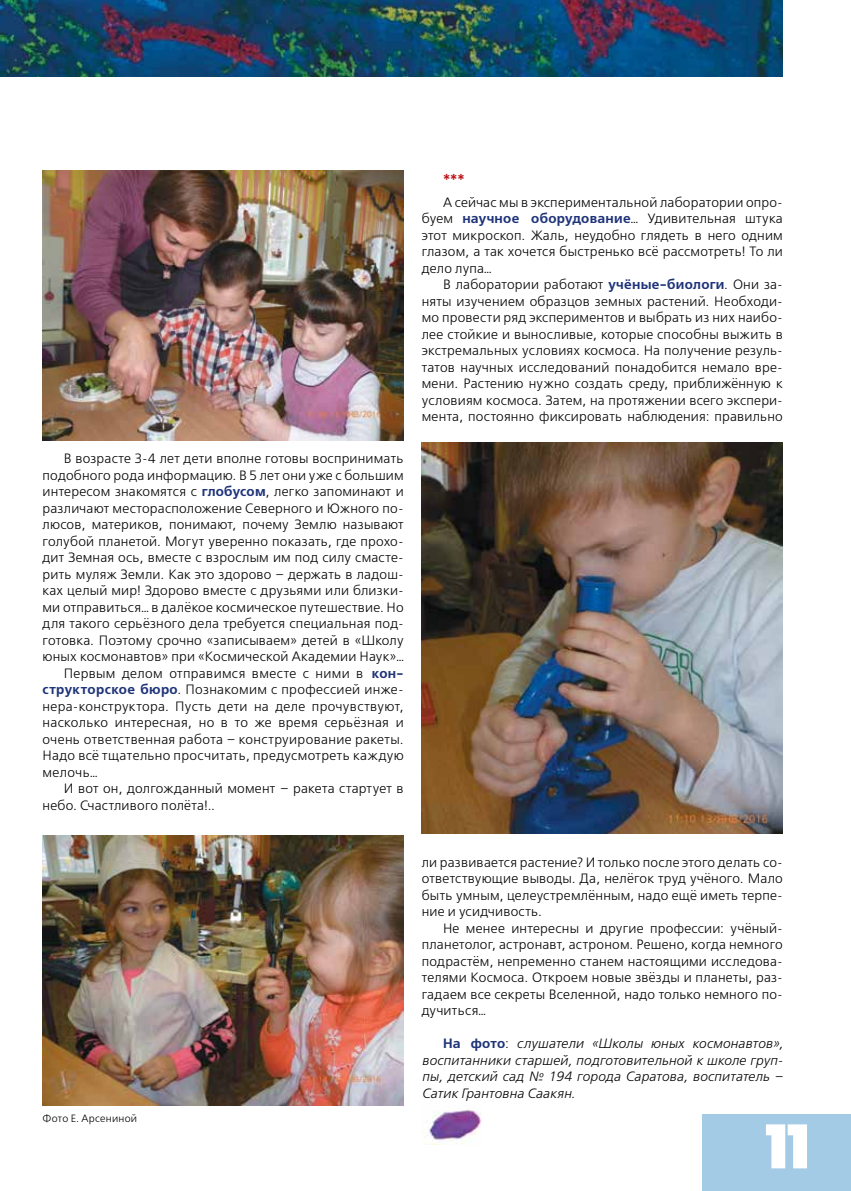
<style>
.page{position:relative;width:851px;height:1191px;background:#fff}
.page>*{position:absolute;margin:0;border:0;box-sizing:border-box;transform-origin:0 0}
.t1{font:800 69px "Bauhaus";color:#fff}
.t2{font:700 15px "Free Set C";color:#ba141a}
.t3{font:13.5px/16.5px "Free Set C";letter-spacing:.015em;color:#000;text-align:justify}
.t4{font:italic 13.5px/16.5px "Free Set C";letter-spacing:.01em;color:#000;text-align:justify}
.t5{font:10.5px "Free Set C";letter-spacing:.025em;color:#000}
.s1{font-weight:700;color:#1e3379}
.s2{font-weight:700;font-style:normal;color:#1e3379}
.s3{font-style:normal}
</style>
<div class="page">
<div style="left:702px;top:1114px;width:148px;height:77px;background:#a4cbe6"></div>
<img style="left:421px;top:1110px;width:60px;height:34px">
<img style="left:0;top:0;width:782px;height:77px">
<img style="left:43px;top:170px;width:360px;height:271px">
<img style="left:43px;top:835px;width:360px;height:271px">
<img style="left:421px;top:442px;width:361px;height:391px">
<p class="t3" style="left:64px;top:451px;width:341px">В возрасте 3-4 лет дети вполне готовы воспринимать</p>
<p class="t3" style="left:43px;top:467px;width:362px">подобного рода информацию. В 5 лет они уже с большим</p>
<p class="t3" style="left:43px;top:484px;width:362px">интересом знакомятся с <span class="s1">глобусом</span>, легко запоминают и</p>
<p class="t3" style="left:43px;top:500px;width:362px">различают месторасположение Северного и Южного по-</p>
<p class="t3" style="left:43px;top:517px;width:362px">люсов, материков, понимают, почему Землю называют</p>
<p class="t3" style="left:43px;top:533px;width:362px">голубой планетой. Могут уверенно показать, где прохо-</p>
<p class="t3" style="left:43px;top:550px;width:362px">дит Земная ось, вместе с взрослым им под силу смасте-</p>
<p class="t3" style="left:43px;top:566px;width:362px">рить муляж Земли. Как это здорово – держать в ладош-</p>
<p class="t3" style="left:43px;top:583px;width:362px">ках целый мир! Здорово вместе с друзьями или близки-</p>
<p class="t3" style="left:43px;top:599px;width:362px">ми отправиться… в далёкое космическое путешествие. Но</p>
<p class="t3" style="left:43px;top:616px;width:362px">для такого серьёзного дела требуется специальная под-</p>
<p class="t3" style="left:43px;top:632px;width:362px">готовка. Поэтому срочно «записываем» детей в «Школу</p>
<p class="t3" style="left:43px;top:649px;width:362px">юных космонавтов» при «Космической Академии Наук»…</p>
<p class="t3" style="left:64px;top:665px;width:341px">Первым делом отправимся вместе с ними в <span class="s1">кон-</span></p>
<p class="t3" style="left:43px;top:682px;width:362px"><span class="s1">структорское бюро</span>. Познакомим с профессией инже-</p>
<p class="t3" style="left:43px;top:698px;width:362px">нера-конструктора. Пусть дети на деле прочувствуют,</p>
<p class="t3" style="left:43px;top:715px;width:362px">насколько интересная, но в то же время серьёзная и</p>
<p class="t3" style="left:43px;top:731px;width:362px">очень ответственная работа – конструирование ракеты.</p>
<p class="t3" style="left:43px;top:748px;width:362px">Надо всё тщательно просчитать, предусмотреть каждую</p>
<p class="t3" style="left:43px;top:764px;width:56px">мелочь…</p>
<p class="t3" style="left:64px;top:781px;width:341px">И вот он, долгожданный момент – ракета стартует в</p>
<p class="t3" style="left:43px;top:797px;width:174px">небо. Счастливого полёта!..</p>
<p class="t2" style="left:443px;top:168px;width:23px">***</p>
<p class="t3" style="left:421px;top:194px;width:362px;text-indent:21px">А сейчас мы в экспериментальной лаборатории опро&shy;буем <span class="s1">научное оборудование</span>… Удивительная штука этот микроскоп. Жаль, неудобно глядеть в него одним глазом, а так хочется быстренько всё рассмотреть! То ли дело лупа…</p>
<p class="t3" style="left:421px;top:277px;width:362px;text-indent:21px">В лаборатории работают <span class="s1">учёные-биологи</span>. Они за&shy;няты изучением образцов земных растений. Необходи&shy;мо провести ряд экспериментов и выбрать из них наибо&shy;лее стойкие и выносливые, которые способны выжить в экстремальных условиях космоса. На получение резуль&shy;татов научных исследований понадобится немало вре&shy;мени. Растению нужно создать среду, приближённую к условиям космоса. Затем, на протяжении всего экспери&shy;мента, постоянно фиксировать наблюдения: правильно</p>
<p class="t5" style="left:43px;top:1112px;width:96px">Фото Е. Арсениной</p>
<p class="t3" style="left:421px;top:854px;width:362px">ли развивается растение? И только после этого делать со&shy;ответствующие выводы. Да, нелёгок труд учёного. Мало быть умным, целеустремлённым, надо ещё иметь терпе&shy;ние и усидчивость.</p>
<p class="t3" style="left:421px;top:920px;width:362px;text-indent:21px">Не менее интересны и другие профессии: учёный&shy;планетолог, астронавт, астроном. Решено, когда немного подрастём, непременно станем настоящими исследова&shy;телями Космоса. Откроем новые звёзды и планеты, раз&shy;гадаем все секреты Вселенной, надо только немного по&shy;дучиться…</p>
<p class="t4" style="left:421px;top:1036px;width:362px;text-indent:21px"><span class="s2">На фото</span><span class="s3">:</span> слушатели «Школы юных космонавтов», воспитанники старшей, подготовительной к школе груп&shy;пы, детский сад № 194 города Саратова, воспитатель – Сатик Грантовна Саакян.</p>
<h1 class="t1" style="left:765px;top:1110px;width:44px">11</h1>
</div>
